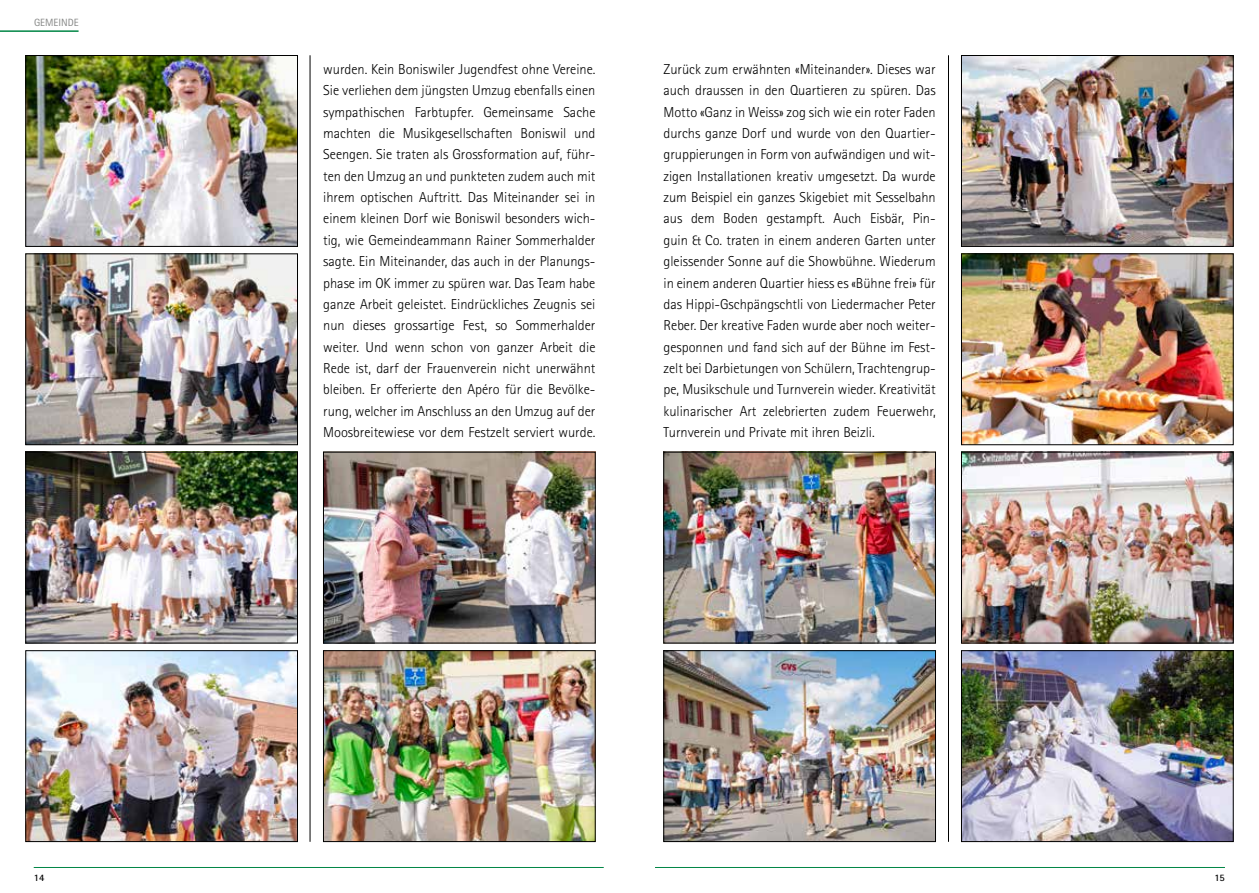
<style>
.page{position:relative;width:1259px;height:893px;background:#fff}
.page>*{position:absolute;margin:0;border:0;box-sizing:border-box;transform-origin:0 0}
.t1{font:300 14.4px/21.3px "Rotis Sans Serif Std";color:#000;text-align:justify}
.t2{font:10.5px "Rotis Sans Serif Std";color:#868786}
.t3{font:700 9.9px "Rotis Sans Serif Std";color:#000}
</style>
<div class="page">
<hr style="left:655px;top:867px;width:570px;height:1px;background:#008645">
<hr style="left:0;top:30px;width:79px;height:2px;background:#008645">
<hr style="left:34px;top:867px;width:570px;height:1px;background:#008645">
<img style="left:28px;top:652px;width:268px;height:188px">
<div style="left:26px;top:650px;width:272px;height:192px;border:1px solid #000"></div>
<img style="left:325px;top:652px;width:268px;height:188px">
<div style="left:323px;top:650px;width:272px;height:192px;border:1px solid #000"></div>
<img style="left:963px;top:652px;width:268px;height:188px">
<div style="left:961px;top:650px;width:272px;height:192px;border:1px solid #000"></div>
<img style="left:665px;top:652px;width:268px;height:188px">
<div style="left:663px;top:650px;width:272px;height:192px;border:1px solid #000"></div>
<img style="left:28px;top:454px;width:268px;height:187px">
<div style="left:26px;top:452px;width:272px;height:191px;border:1px solid #000"></div>
<img style="left:325px;top:454px;width:268px;height:187px">
<div style="left:323px;top:452px;width:272px;height:191px;border:1px solid #000"></div>
<img style="left:963px;top:454px;width:268px;height:187px">
<div style="left:961px;top:452px;width:272px;height:191px;border:1px solid #000"></div>
<img style="left:665px;top:454px;width:268px;height:187px">
<div style="left:663px;top:452px;width:272px;height:191px;border:1px solid #000"></div>
<img style="left:28px;top:256px;width:268px;height:187px">
<div style="left:26px;top:254px;width:272px;height:191px;border:1px solid #000"></div>
<img style="left:963px;top:256px;width:268px;height:187px">
<div style="left:961px;top:254px;width:272px;height:191px;border:1px solid #000"></div>
<img style="left:28px;top:57px;width:268px;height:188px">
<div style="left:26px;top:55px;width:272px;height:192px;border:1px solid #000"></div>
<img style="left:963px;top:57px;width:268px;height:188px">
<div style="left:961px;top:55px;width:272px;height:192px;border:1px solid #000"></div>
<hr style="left:310px;top:55px;width:1px;height:787px;background:#000">
<hr style="left:948px;top:55px;width:1px;height:787px;background:#000">
<p class="t2" style="left:34px;top:16px;width:46px">GEMEINDE</p>
<p class="t3" style="left:34px;top:871px;width:12px">14</p>
<p class="t1" style="left:323px;top:58px;width:274px">wurden. Kein Boniswiler Jugendfest ohne Vereine.<br>Sie verliehen dem jüngsten Umzug ebenfalls einen sympathischen Farbtupfer. Gemeinsame Sache machten die Musikgesellschaften Boniswil und Seengen. Sie traten als Grossformation auf, führ&shy;ten den Umzug an und punkteten zudem auch mit ihrem optischen Auftritt. Das Miteinander sei in einem kleinen Dorf wie Boniswil besonders wich&shy;tig, wie Gemeindeammann Rainer Sommerhalder sagte. Ein Miteinander, das auch in der Planungs&shy;phase im OK immer zu spüren war. Das Team habe ganze Arbeit geleistet. Eindrückliches Zeugnis sei nun dieses grossartige Fest, so Sommerhalder weiter. Und wenn schon von ganzer Arbeit die Rede ist, darf der Frauenverein nicht unerwähnt bleiben. Er offerierte den Apéro für die Bevölke&shy;rung, welcher im Anschluss an den Umzug auf der Moosbreitewiese vor dem Festzelt serviert wurde.</p>
<p class="t1" style="left:663px;top:58px;width:274px">Zurück zum erwähnten «Miteinander». Dieses war auch draussen in den Quartieren zu spüren. Das Motto «Ganz in Weiss» zog sich wie ein roter Faden durchs ganze Dorf und wurde von den Quartier&shy;gruppierungen in Form von aufwändigen und wit&shy;zigen Installationen kreativ umgesetzt. Da wurde zum Beispiel ein ganzes Skigebiet mit Sesselbahn aus dem Boden gestampft. Auch Eisbär, Pin&shy;guin &amp; Co. traten in einem anderen Garten unter gleissender Sonne auf die Showbühne. Wiederum in einem anderen Quartier hiess es «Bühne frei» für das Hippi-Gschpängschtli von Liedermacher Peter Reber. Der kreative Faden wurde aber noch weiter&shy;gesponnen und fand sich auf der Bühne im Fest&shy;zelt bei Darbietungen von Schülern, Trachtengrup&shy;pe, Musikschule und Turnverein wieder. Kreativität kulinarischer Art zelebrierten zudem Feuerwehr, Turnverein und Private mit ihren Beizli.</p>
<p class="t3" style="left:1214px;top:871px;width:12px">15</p>
</div>
